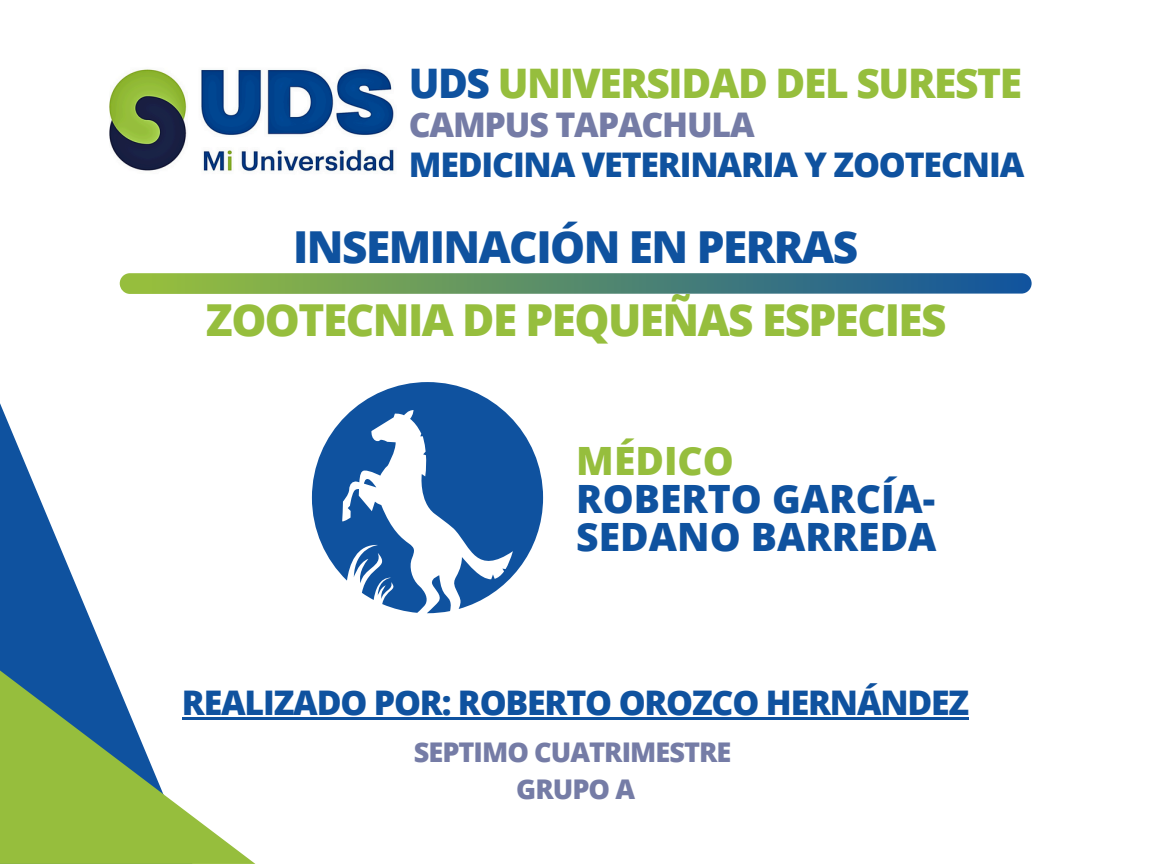
<style>
.page{position:relative;width:1152px;height:864px;background:#fff}
.page>*{position:absolute;margin:0;border:0;box-sizing:border-box;transform-origin:0 0}
.t1{font:800 44.1px "Open Sans";letter-spacing:-.035em;color:#96be3d}
.t2{font:800 44.1px "Open Sans";letter-spacing:-.035em;color:#0f529f}
.t3{font:800 40.8px "Open Sans";letter-spacing:-.035em;color:#96be3d}
.t4{font:800 39px/38.1px "Open Sans";color:#0f529f}
.t5{font:800 33.9px "Open Sans";letter-spacing:-.035em;color:#0f529f}
.t6{font:800 33.9px "Open Sans";letter-spacing:-.035em;color:#757ca6}
.t7{font:800 27.15px "Open Sans";letter-spacing:-.035em;color:#757ca6}
.s1{color:#0f529f}
.s2{color:#96be3d}
</style>
<div class="page">
<div style="left:120px;top:273px;width:912px;height:21px;background:linear-gradient(to right,#9ac13a,#10539e);border-radius:10px"></div>
<hr style="left:182px;top:717px;width:786px;height:3px;background:#0f529f">
<svg style="left:0;top:403px;width:112px;height:267px;fill:#0f529f"></svg>
<svg style="left:0;top:670px;width:255px;height:194px"></svg>
<svg style="left:312px;top:382px;width:231px;height:231px;fill:#0f529f"></svg>
<img style="left:109px;top:68px;width:285px;height:104px">
<h1 class="t3" style="left:409px;top:55px;width:615px"><span class="s1">UDS</span> UNIVERSIDAD DEL SURESTE</h1>
<h1 class="t6" style="left:409px;top:101px;width:348px">CAMPUS TAPACHULA</h1>
<p class="t5" style="left:409px;top:141px;width:617px">MEDICINA VETERINARIA Y ZOOTECNIA</p>
<p class="t2" style="left:293px;top:216px;width:567px">INSEMINACIÓN EN PERRAS</p>
<h1 class="t1" style="left:206px;top:289px;width:742px">ZOOTECNIA DE PEQUEÑAS ESPECIES</h1>
<p class="t4" style="left:576px;top:441px;width:362px"><span class="s2">MÉDICO<br></span>ROBERTO GARCÍA-<br>SEDANO BARREDA</p>
<p class="t5" style="left:182px;top:679px;width:789px">REALIZADO POR: ROBERTO OROZCO HERNÁNDEZ</p>
<h3 class="t7" style="left:414px;top:733px;width:319px">SEPTIMO CUATRIMESTRE</h3>
<h3 class="t7" style="left:516px;top:770px;width:120px">GRUPO A</h3>
</div>
